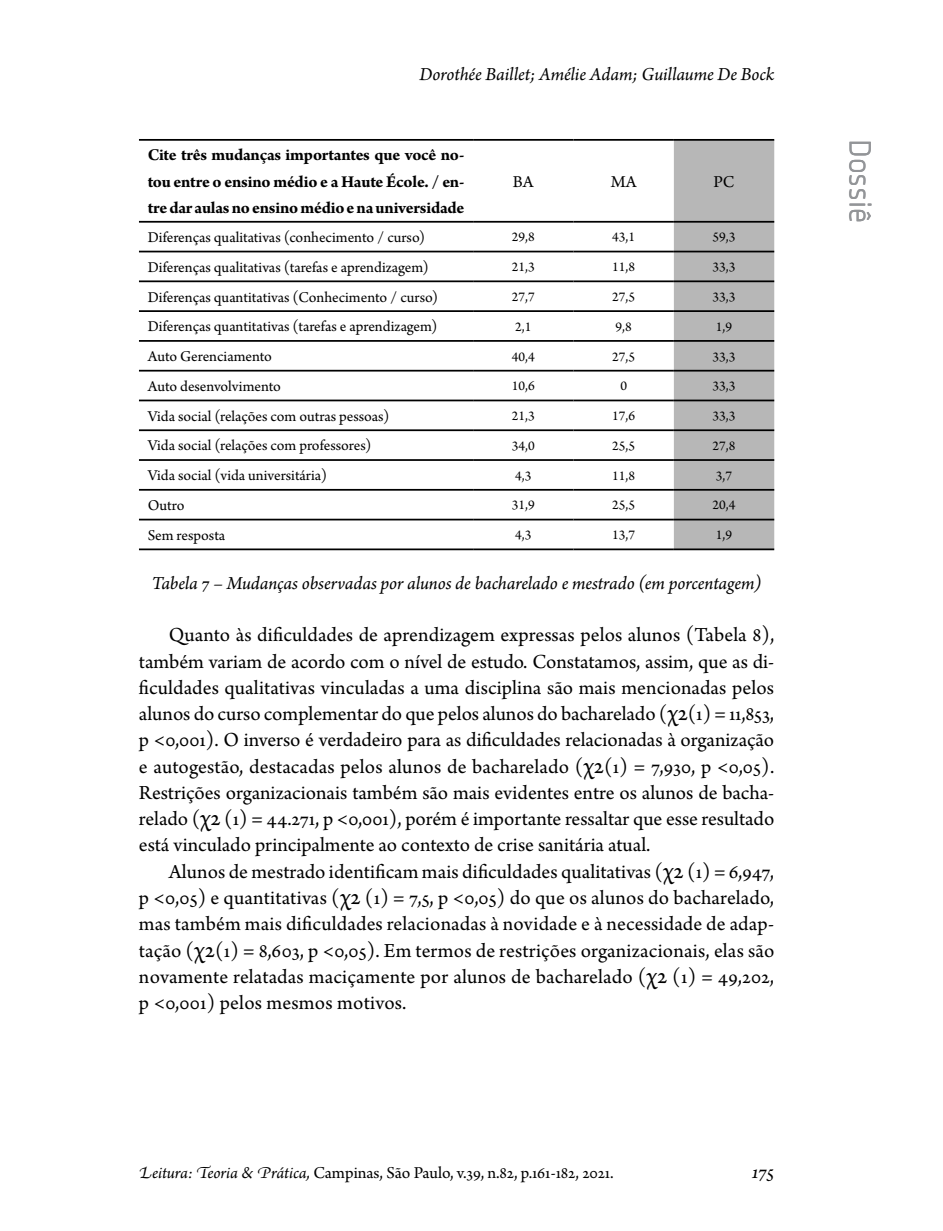
<style>
.page{position:relative;width:943px;height:1231px;background:#fff}
.page>*{position:absolute;margin:0;border:0;box-sizing:border-box;transform-origin:0 0}
.t1{font:300 31.5px "Klavika";color:#939598}
.t2{font:21px/26.2px "Arno Pro";color:#000;text-align:justify}
.t3{font:italic 21px "Arno Pro";color:#000}
.t4{font:italic 19.25px "Arno Pro";letter-spacing:-.005em;color:#000}
.t5{font:700 17.5px/26.2px "Arno Pro";letter-spacing:-.015em;color:#000;text-align:justify}
.t6{font:17.5px "Arno Pro";letter-spacing:-.01em;color:#000}
.t7{font:15.75px "Arno Pro";color:#000}
.t8{font:14px "Arno Pro";color:#000}
.s1{font-size:24.5px}
.s2{font-style:italic}
</style>
<div class="page">
<div style="left:674px;top:141px;width:100px;height:407px;background:#b7b7b7"></div>
<hr style="left:139px;top:139px;width:334px;height:2px;background:#000">
<hr style="left:473px;top:139px;width:100px;height:2px;background:#000">
<hr style="left:573px;top:139px;width:101px;height:2px;background:#000">
<hr style="left:674px;top:139px;width:100px;height:2px;background:#000">
<hr style="left:139px;top:221px;width:334px;height:2px;background:#000">
<hr style="left:473px;top:221px;width:100px;height:2px;background:#000">
<hr style="left:573px;top:221px;width:101px;height:2px;background:#000">
<hr style="left:674px;top:221px;width:100px;height:2px;background:#000">
<hr style="left:139px;top:251px;width:334px;height:1px;background:#000">
<hr style="left:473px;top:251px;width:100px;height:1px;background:#000">
<hr style="left:573px;top:251px;width:101px;height:1px;background:#000">
<hr style="left:674px;top:251px;width:100px;height:1px;background:#000">
<hr style="left:139px;top:280px;width:334px;height:2px;background:#000">
<hr style="left:473px;top:280px;width:100px;height:2px;background:#000">
<hr style="left:573px;top:280px;width:101px;height:2px;background:#000">
<hr style="left:674px;top:280px;width:100px;height:2px;background:#000">
<hr style="left:139px;top:310px;width:334px;height:2px;background:#000">
<hr style="left:473px;top:310px;width:100px;height:2px;background:#000">
<hr style="left:573px;top:310px;width:101px;height:2px;background:#000">
<hr style="left:674px;top:310px;width:100px;height:2px;background:#000">
<hr style="left:139px;top:340px;width:334px;height:2px;background:#000">
<hr style="left:473px;top:340px;width:100px;height:2px;background:#000">
<hr style="left:573px;top:340px;width:101px;height:2px;background:#000">
<hr style="left:674px;top:340px;width:100px;height:2px;background:#000">
<hr style="left:139px;top:370px;width:334px;height:1px;background:#000">
<hr style="left:473px;top:370px;width:100px;height:1px;background:#000">
<hr style="left:573px;top:370px;width:101px;height:1px;background:#000">
<hr style="left:674px;top:370px;width:100px;height:1px;background:#000">
<hr style="left:139px;top:399px;width:334px;height:2px;background:#000">
<hr style="left:473px;top:399px;width:100px;height:2px;background:#000">
<hr style="left:573px;top:399px;width:101px;height:2px;background:#000">
<hr style="left:674px;top:399px;width:100px;height:2px;background:#000">
<hr style="left:139px;top:429px;width:334px;height:2px;background:#000">
<hr style="left:473px;top:429px;width:100px;height:2px;background:#000">
<hr style="left:573px;top:429px;width:101px;height:2px;background:#000">
<hr style="left:674px;top:429px;width:100px;height:2px;background:#000">
<hr style="left:139px;top:459px;width:334px;height:2px;background:#000">
<hr style="left:473px;top:459px;width:100px;height:2px;background:#000">
<hr style="left:573px;top:459px;width:101px;height:2px;background:#000">
<hr style="left:674px;top:459px;width:100px;height:2px;background:#000">
<hr style="left:139px;top:489px;width:334px;height:1px;background:#000">
<hr style="left:473px;top:489px;width:100px;height:1px;background:#000">
<hr style="left:573px;top:489px;width:101px;height:1px;background:#000">
<hr style="left:674px;top:489px;width:100px;height:1px;background:#000">
<hr style="left:139px;top:518px;width:334px;height:2px;background:#000">
<hr style="left:473px;top:518px;width:100px;height:2px;background:#000">
<hr style="left:573px;top:518px;width:101px;height:2px;background:#000">
<hr style="left:674px;top:518px;width:100px;height:2px;background:#000">
<hr style="left:139px;top:548px;width:334px;height:2px;background:#000">
<hr style="left:473px;top:548px;width:100px;height:2px;background:#000">
<hr style="left:573px;top:548px;width:101px;height:2px;background:#000">
<hr style="left:674px;top:548px;width:100px;height:2px;background:#000">
<p class="t4" style="left:419px;top:63px;width:356px">Dorothée Baillet; Amélie Adam; Guillaume De Bock</p>
<p class="t5" style="left:148px;top:143px;width:318px">Cite três mudanças importantes que você no&shy;tou entre o ensino médio e a Haute École. / en&shy;tre dar aulas no ensino médio e na universidade</p>
<p class="t6" style="left:513px;top:171px;width:22px">BA</p>
<p class="t6" style="left:610px;top:171px;width:27px">MA</p>
<p class="t6" style="left:713px;top:171px;width:23px">PC</p>
<p class="t7" style="left:148px;top:228px;width:279px">Diferenças qualitativas (conhecimento / curso)</p>
<p class="t8" style="left:512px;top:229px;width:24px">29,8</p>
<p class="t8" style="left:612px;top:229px;width:24px">43,1</p>
<p class="t8" style="left:712px;top:229px;width:24px">59,3</p>
<p class="t7" style="left:148px;top:258px;width:282px">Diferenças qualitativas (tarefas e aprendizagem)</p>
<p class="t8" style="left:512px;top:259px;width:24px">21,3</p>
<p class="t8" style="left:612px;top:259px;width:24px">11,8</p>
<p class="t8" style="left:712px;top:259px;width:24px">33,3</p>
<p class="t7" style="left:148px;top:288px;width:292px">Diferenças quantitativas (Conhecimento / curso)</p>
<p class="t8" style="left:512px;top:289px;width:24px">27,7</p>
<p class="t8" style="left:612px;top:289px;width:24px">27,5</p>
<p class="t8" style="left:712px;top:289px;width:24px">33,3</p>
<p class="t7" style="left:148px;top:317px;width:291px">Diferenças quantitativas (tarefas e aprendizagem)</p>
<p class="t8" style="left:515px;top:318px;width:18px">2,1</p>
<p class="t8" style="left:615px;top:318px;width:18px">9,8</p>
<p class="t8" style="left:716px;top:318px;width:18px">1,9</p>
<p class="t7" style="left:148px;top:347px;width:126px">Auto Gerenciamento</p>
<p class="t8" style="left:512px;top:348px;width:24px">40,4</p>
<p class="t8" style="left:612px;top:348px;width:24px">27,5</p>
<p class="t8" style="left:712px;top:348px;width:24px">33,3</p>
<p class="t7" style="left:148px;top:377px;width:135px">Auto desenvolvimento</p>
<p class="t8" style="left:512px;top:378px;width:24px">10,6</p>
<p class="t8" style="left:620px;top:378px;width:8px">0</p>
<p class="t8" style="left:712px;top:378px;width:24px">33,3</p>
<p class="t7" style="left:148px;top:407px;width:243px">Vida social (relações com outras pessoas)</p>
<p class="t8" style="left:512px;top:408px;width:24px">21,3</p>
<p class="t8" style="left:612px;top:408px;width:24px">17,6</p>
<p class="t8" style="left:712px;top:408px;width:24px">33,3</p>
<p class="t7" style="left:148px;top:436px;width:225px">Vida social (relações com professores)</p>
<p class="t8" style="left:512px;top:437px;width:24px">34,0</p>
<p class="t8" style="left:612px;top:437px;width:24px">25,5</p>
<p class="t8" style="left:712px;top:437px;width:24px">27,8</p>
<p class="t7" style="left:148px;top:466px;width:181px">Vida social (vida universitária)</p>
<p class="t8" style="left:515px;top:467px;width:18px">4,3</p>
<p class="t8" style="left:612px;top:467px;width:24px">11,8</p>
<p class="t8" style="left:716px;top:467px;width:18px">3,7</p>
<p class="t7" style="left:148px;top:496px;width:38px">Outro</p>
<p class="t8" style="left:512px;top:497px;width:24px">31,9</p>
<p class="t8" style="left:612px;top:497px;width:24px">25,5</p>
<p class="t8" style="left:712px;top:497px;width:24px">20,4</p>
<p class="t7" style="left:148px;top:526px;width:79px">Sem resposta</p>
<p class="t8" style="left:515px;top:527px;width:18px">4,3</p>
<p class="t8" style="left:612px;top:527px;width:24px">13,7</p>
<p class="t8" style="left:716px;top:527px;width:18px">1,9</p>
<p class="t4" style="left:152px;top:572px;width:611px">Tabela 7 – Mudanças observadas por alunos de bacharelado e mestrado (em porcentagem)</p>
<p class="t2" style="left:139px;top:623px;width:637px;text-indent:30px">Quanto às dificuldades de aprendizagem expressas pelos alunos (Tabela 8), também variam de acordo com o nível de estudo. Constatamos, assim, que as di&shy;ficuldades qualitativas vinculadas a uma disciplina são mais mencionadas pelos alunos do curso complementar do que pelos alunos do bacharelado (<span class="s1">χ2</span>(1) = 11,853, p &lt;0,001). O inverso é verdadeiro para as dificuldades relacionadas à organização e autogestão, destacadas pelos alunos de bacharelado (<span class="s1">χ2</span>(1) = 7,930, p &lt;0,05).<br>Restrições organizacionais também são mais evidentes entre os alunos de bacha&shy;relado (<span class="s1">χ2</span> (1) = 44.271, p &lt;0,001), porém é importante ressaltar que esse resultado está vinculado principalmente ao contexto de crise sanitária atual.</p>
<p class="t2" style="left:139px;top:859px;width:637px;text-indent:30px">Alunos de mestrado identificam mais dificuldades qualitativas (<span class="s1">χ2</span> (1) = 6,947, p &lt;0,05) e quantitativas (<span class="s1">χ2</span> (1) = 7,5, p &lt;0,05) do que os alunos do bacharelado, mas também mais dificuldades relacionadas à novidade e à necessidade de adap&shy;tação (<span class="s1">χ2</span>(1) = 8,603, p &lt;0,05). Em termos de restrições organizacionais, elas são novamente relatadas maciçamente por alunos de bacharelado (<span class="s1">χ2</span> (1) = 49,202, p &lt;0,001) pelos mesmos motivos.</p>
<p class="t6" style="left:139px;top:1163px;width:476px"><span class="s2">Leitura: Teoria &amp; Prática,</span> Campinas, São Paulo, v.39, n.82, p.161-182, 2021.</p>
<p class="t3" style="left:752px;top:1159px;width:24px">175</p>
<h1 class="t1" style="left:877px;top:139px;width:85px;rotate:90deg">Dossiê</h1>
</div>
